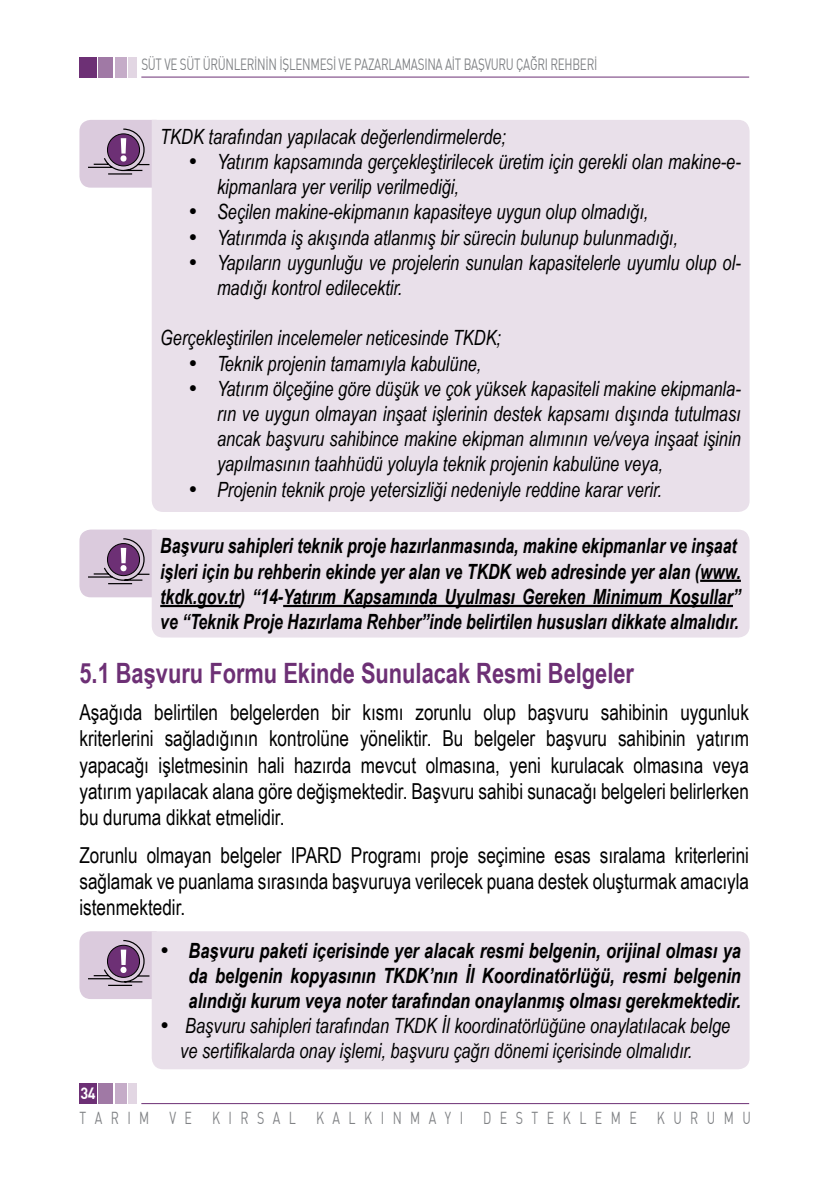
<style>
.page{position:relative;width:840px;height:1191px;background:#fff}
.page>*{position:absolute;margin:0;border:0;box-sizing:border-box;transform-origin:0 0}
.t1{font:700 28px "Arial Narrow";color:#6d3075;scale:.95 1}
.t2{font:22px/26.4px "Arial Narrow";color:#000;text-align:justify;scale:.95 1}
.t3{font:italic 21px/25.2px "Arial Narrow";color:#000;scale:.95 1}
.t4{font:italic 700 21px/25.2px "Arial Narrow";color:#000;scale:.92 1}
.t5{font:italic 700 21px/25.2px "Arial Narrow";color:#000;text-align:justify;scale:.95 1}
.t6{font:17px "DINT";letter-spacing:.68em;color:#808285;scale:.73 1}
.t7{font:16px "DINT";letter-spacing:-.025em;color:#808285;scale:.73 1}
.t8{font:700 16px "DINT";color:#fff;scale:.9 1}
</style>
<div class="page">
<hr style="left:141px;top:1103px;width:607px;height:1px;background:#6d3075">
<div style="left:128px;top:1083px;width:9px;height:21px;background:#e2d6e3"></div>
<div style="left:99px;top:1083px;width:14px;height:21px;background:#a079a5"></div>
<div style="left:115px;top:1083px;width:11px;height:21px;background:#c5acc8"></div>
<div style="left:79px;top:1083px;width:17px;height:21px;background:#6d3075"></div>
<hr style="left:141px;top:77px;width:607px;height:1px;background:#6d3075">
<div style="left:128px;top:57px;width:9px;height:21px;background:#e2d6e3"></div>
<div style="left:99px;top:57px;width:14px;height:21px;background:#a079a5"></div>
<div style="left:115px;top:57px;width:11px;height:21px;background:#c5acc8"></div>
<div style="left:79px;top:57px;width:17px;height:21px;background:#6d3075"></div>
<div style="left:152px;top:120px;width:597px;height:392px;background:#e9e0ea"></div>
<svg style="left:79px;top:120px;width:77px;height:68px"></svg>
<div style="left:152px;top:529px;width:597px;height:108px;background:#e9e0ea"></div>
<hr style="left:699px;top:579px;width:41px;height:3px;background:#000">
<hr style="left:160px;top:605px;width:80px;height:2px;background:#000">
<hr style="left:283px;top:605px;width:449px;height:2px;background:#000">
<svg style="left:79px;top:529px;width:77px;height:68px"></svg>
<div style="left:152px;top:931px;width:597px;height:138px;background:#e9e0ea"></div>
<svg style="left:79px;top:931px;width:77px;height:68px"></svg>
<p class="t7" style="left:141px;top:55px;width:625px">SÜT VE SÜT ÜRÜNLERİNİN İŞLENMESİ VE PAZARLAMASINA AİT BAŞVURU ÇAĞRI REHBERİ</p>
<p class="t3" style="left:160px;top:123px;width:365px">TKDK tarafından yapılacak değerlendirmelerde;</p>
<p class="t3" style="left:217px;top:148px;width:552px;text-indent:-28px">• Yatırım kapsamında gerçekleştirilecek üretim için gerekli olan makine-e&shy;kipmanlara yer verilip verilmediği,</p>
<p class="t3" style="left:188px;top:199px;width:485px">• Seçilen makine-ekipmanın kapasiteye uygun olup olmadığı,</p>
<p class="t3" style="left:188px;top:224px;width:516px">• Yatırımda iş akışında atlanmış bir sürecin bulunup bulunmadığı,</p>
<p class="t3" style="left:217px;top:249px;width:552px;text-indent:-28px">• Yapıların uygunluğu ve projelerin sunulan kapasitelerle uyumlu olup ol&shy;madığı kontrol edilecektir.</p>
<p class="t3" style="left:160px;top:325px;width:360px">Gerçekleştirilen incelemeler neticesinde TKDK;</p>
<p class="t3" style="left:188px;top:350px;width:309px">• Teknik projenin tamamıyla kabulüne,</p>
<p class="t3" style="left:217px;top:375px;width:552px;text-align:justify;text-indent:-28px">• Yatırım ölçeğine göre düşük ve çok yüksek kapasiteli makine ekipmanla&shy;rın ve uygun olmayan inşaat işlerinin destek kapsamı dışında tutulması ancak başvuru sahibince makine ekipman alımının ve/veya inşaat işinin yapılmasının taahhüdü yoluyla teknik projenin kabulüne veya,</p>
<p class="t3" style="left:188px;top:476px;width:499px">• Projenin teknik proje yetersizliği nedeniyle reddine karar verir.</p>
<p class="t4" style="left:160px;top:532px;width:632px">Başvuru sahipleri teknik proje hazırlanmasında, makine ekipmanlar ve inşaat işleri için bu rehberin ekinde yer alan ve TKDK web adresinde yer alan (www. tkdk.gov.tr) “14-Yatırım Kapsamında Uyulması Gereken Minimum Koşullar” ve “Teknik Proje Hazırlama Rehber”inde belirtilen hususları dikkate almalıdır.</p>
<h1 class="t1" style="left:79px;top:651px;width:585px">5.1 Başvuru Formu Ekinde Sunulacak Resmi Belgeler</h1>
<p class="t2" style="left:79px;top:698px;width:706px">Aşağıda belirtilen belgelerden bir kısmı zorunlu olup başvuru sahibinin uygunluk kriterlerini sağladığının kontrolüne yöneliktir. Bu belgeler başvuru sahibinin yatırım yapacağı işletmesinin hali hazırda mevcut olmasına, yeni kurulacak olmasına veya yatırım yapılacak alana göre değişmektedir. Başvuru sahibi sunacağı belgeleri belirlerken bu duruma dikkat etmelidir.</p>
<p class="t2" style="left:79px;top:840px;width:706px">Zorunlu olmayan belgeler IPARD Programı proje seçimine esas sıralama kriterlerini sağlamak ve puanlama sırasında başvuruya verilecek puana destek oluşturmak amacıyla istenmektedir.</p>
<p class="t5" style="left:188px;top:936px;width:582px;text-indent:-28px">• Başvuru paketi içerisinde yer alacak resmi belgenin, orijinal olması ya da belgenin kopyasının TKDK’nın İl Koordinatörlüğü, resmi belgenin alındığı kurum veya noter tarafından onaylanmış olması gerekmektedir.</p>
<p class="t3" style="left:180px;top:1012px;width:580px;text-indent:-20px">• Başvuru sahipleri tarafından TKDK İl koordinatörlüğüne onaylatılacak belge ve sertifikalarda onay işlemi, başvuru çağrı dönemi içerisinde olmalıdır.</p>
<p class="t8" style="left:80px;top:1082px;width:18px">34</p>
<p class="t6" style="left:79px;top:1107px;width:920px">TARIM VE KIRSAL KALKINMAYI DESTEKLEME KURUMU</p>
</div>
